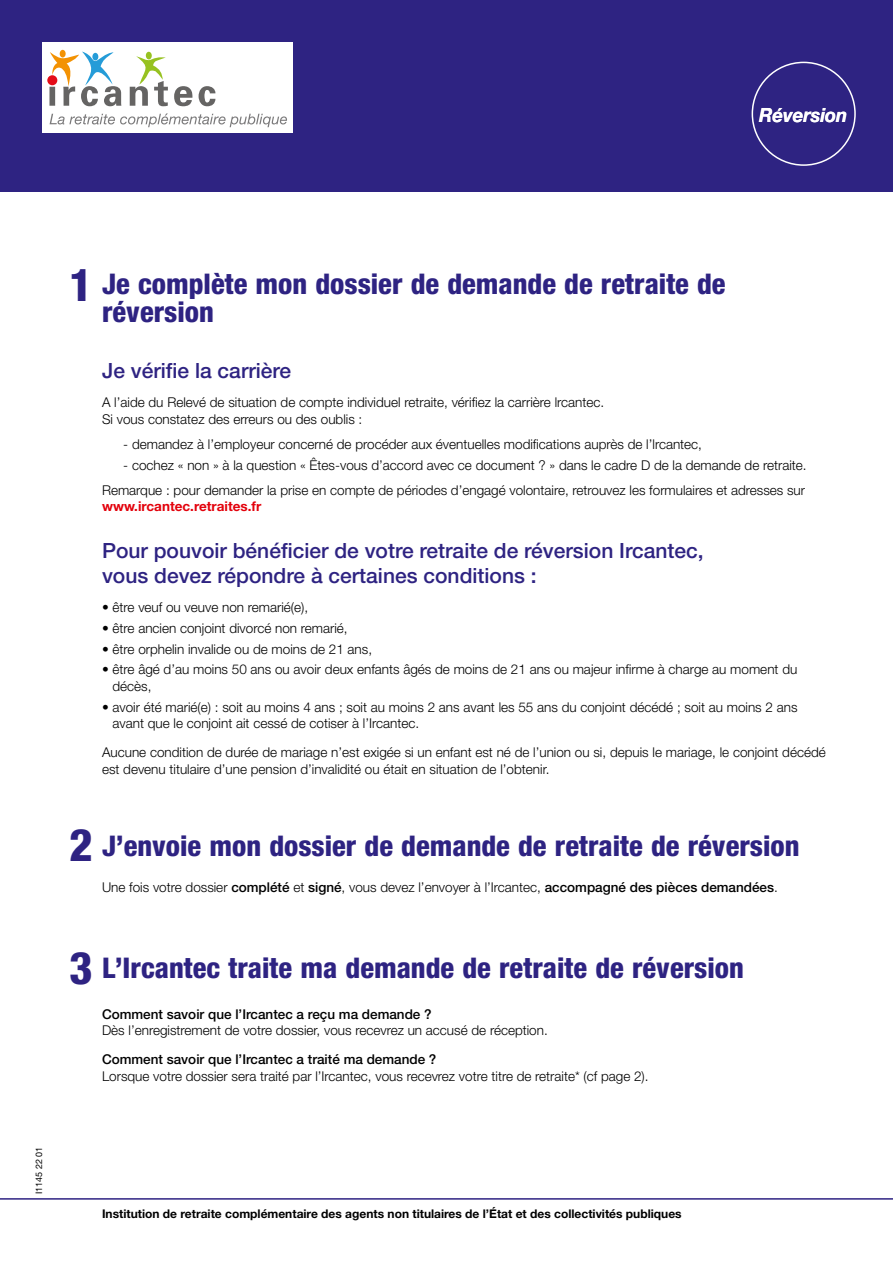
<style>
.page{position:relative;width:893px;height:1263px;background:#fff}
.page>*{position:absolute;margin:0;border:0;box-sizing:border-box;transform-origin:0 0}
.t1{font:800 condensed 45px "Helvetica Neue LT Pro";color:#2e2382}
.t2{font:800 condensed 28.5px/28.5px "Helvetica Neue LT Pro";color:#2e2382}
.t3{font:500 21px/25.2px "Helvetica Neue LT Pro";color:#2e2382}
.t4{font:italic 700 19.5px "Helvetica Neue";color:#fff;scale:.95 1}
.t5{font:300 13.5px/16.5px "Helvetica Neue LT Pro";color:#000}
.t6{font:500 13.5px "Helvetica Neue LT Pro";color:#000}
.t7{font:700 13.5px "Helvetica Neue LT Pro";color:#e3000b}
.t8{font:700 12px "Helvetica Neue LT Pro";color:#000}
.t9{font:9px "Helvetica Neue LT Pro";color:#000}
.s1{font-weight:500}
</style>
<div class="page">
<div style="left:0;top:0;width:893px;height:191px;background:#2e2382"></div>
<div style="left:752px;top:62px;width:104px;height:104px;border:2px solid #fff;border-radius:50%"></div>
<hr style="left:0;top:1198px;width:893px;height:1px;background:#2e2382">
<div style="left:43px;top:43px;width:250px;height:90px;background:#fff"></div>
<svg style="left:174px;top:86px;width:18px;height:20px"></svg>
<svg style="left:199px;top:86px;width:16px;height:20px"></svg>
<svg style="left:130px;top:56px;width:38px;height:50px"></svg>
<div style="left:146px;top:52px;width:6px;height:7px;background:#97c221;border-radius:50%"></div>
<div style="left:60px;top:50px;width:6px;height:8px;background:#f39203;border-radius:50%"></div>
<svg style="left:49px;top:52px;width:72px;height:54px"></svg>
<div style="left:47px;top:75px;width:10px;height:10px;background:#e40d18;border-radius:50%"></div>
<svg style="left:50px;top:113px;width:237px;height:14px"></svg>
<h3 class="t4" style="left:759px;top:100px;width:94px">Réversion</h3>
<p class="t9" style="left:33px;top:1194px;width:49px;rotate:-90deg">I1145 22 01</p>
<h1 class="t1" style="left:69px;top:257px;width:25px">1</h1>
<h2 class="t2" style="left:102px;top:269px;width:625px">Je complète mon dossier de demande de retraite de réversion</h2>
<h3 class="t3" style="left:102px;top:358px;width:191px">Je vérifie la carrière</h3>
<p class="t5" style="left:102px;top:394px;width:504px">A l’aide du Relevé de situation de compte individuel retraite, vérifiez la carrière lrcantec.<br>Si vous constatez des erreurs ou des oublis :</p>
<p class="t5" style="left:123px;top:436px;width:580px">- demandez à l’employeur concerné de procéder aux éventuelles modifications auprès de l’lrcantec,</p>
<p class="t5" style="left:102px;top:452px;width:706px;line-height:25px;text-align:right">- cochez « non » à la question « Êtes-vous d’accord avec ce document ? » dans le cadre D de la demande de retraite.<br>Remarque : pour demander la prise en compte de périodes d’engagé volontaire, retrouvez les formulaires et adresses sur</p>
<p class="t7" style="left:102px;top:498px;width:161px">www.ircantec.retraites.fr</p>
<h3 class="t3" style="left:102px;top:537px;width:603px">Pour pouvoir bénéficier de votre retraite de réversion Ircantec, vous devez répondre à certaines conditions :</h3>
<p class="t5" style="left:102px;top:599px;width:208px">• être veuf ou veuve non remarié(e),</p>
<p class="t5" style="left:102px;top:619px;width:247px">• être ancien conjoint divorcé non remarié,</p>
<p class="t5" style="left:102px;top:640px;width:272px">• être orphelin invalide ou de moins de 21 ans,</p>
<p class="t5" style="left:113px;top:661px;width:686px;text-indent:-11px">• être âgé d’au moins 50 ans ou avoir deux enfants âgés de moins de 21 ans ou majeur infirme à charge au moment du décès,</p>
<p class="t5" style="left:113px;top:698px;width:686px;text-indent:-11px">• avoir été marié(e) : soit au moins 4 ans ; soit au moins 2 ans avant les 55 ans du conjoint décédé ; soit au moins 2 ans avant que le conjoint ait cessé de cotiser à l’Ircantec.</p>
<p class="t5" style="left:102px;top:744px;width:725px">Aucune condition de durée de mariage n’est exigée si un enfant est né de l’union ou si, depuis le mariage, le conjoint décédé est devenu titulaire d’une pension d’invalidité ou était en situation de l’obtenir.</p>
<h1 class="t1" style="left:69px;top:818px;width:25px">2</h1>
<h2 class="t2" style="left:102px;top:831px;width:699px">J’envoie mon dossier de demande de retraite de réversion</h2>
<p class="t5" style="left:102px;top:879px;width:677px">Une fois votre dossier <span class="s1">complété</span> et <span class="s1">signé</span>, vous devez l’envoyer à l’Ircantec, <span class="s1">accompagné des pièces demandées</span>.</p>
<h1 class="t1" style="left:69px;top:940px;width:25px">3</h1>
<h2 class="t2" style="left:102px;top:953px;width:643px">L’Ircantec traite ma demande de retraite de réversion</h2>
<p class="t6" style="left:102px;top:1005px;width:331px">Comment savoir que l’Ircantec a reçu ma demande ?</p>
<p class="t5" style="left:102px;top:1022px;width:447px">Dès l’enregistrement de votre dossier, vous recevrez un accusé de réception.</p>
<p class="t6" style="left:102px;top:1051px;width:336px">Comment savoir que l’Ircantec a traité ma demande ?</p>
<p class="t5" style="left:102px;top:1067px;width:548px">Lorsque votre dossier sera traité par l’Ircantec, vous recevrez votre titre de retraite* (cf page 2).</p>
<p class="t8" style="left:102px;top:1206px;width:581px">Institution de retraite complémentaire des agents non titulaires de l’État et des collectivités publiques</p>
</div>
